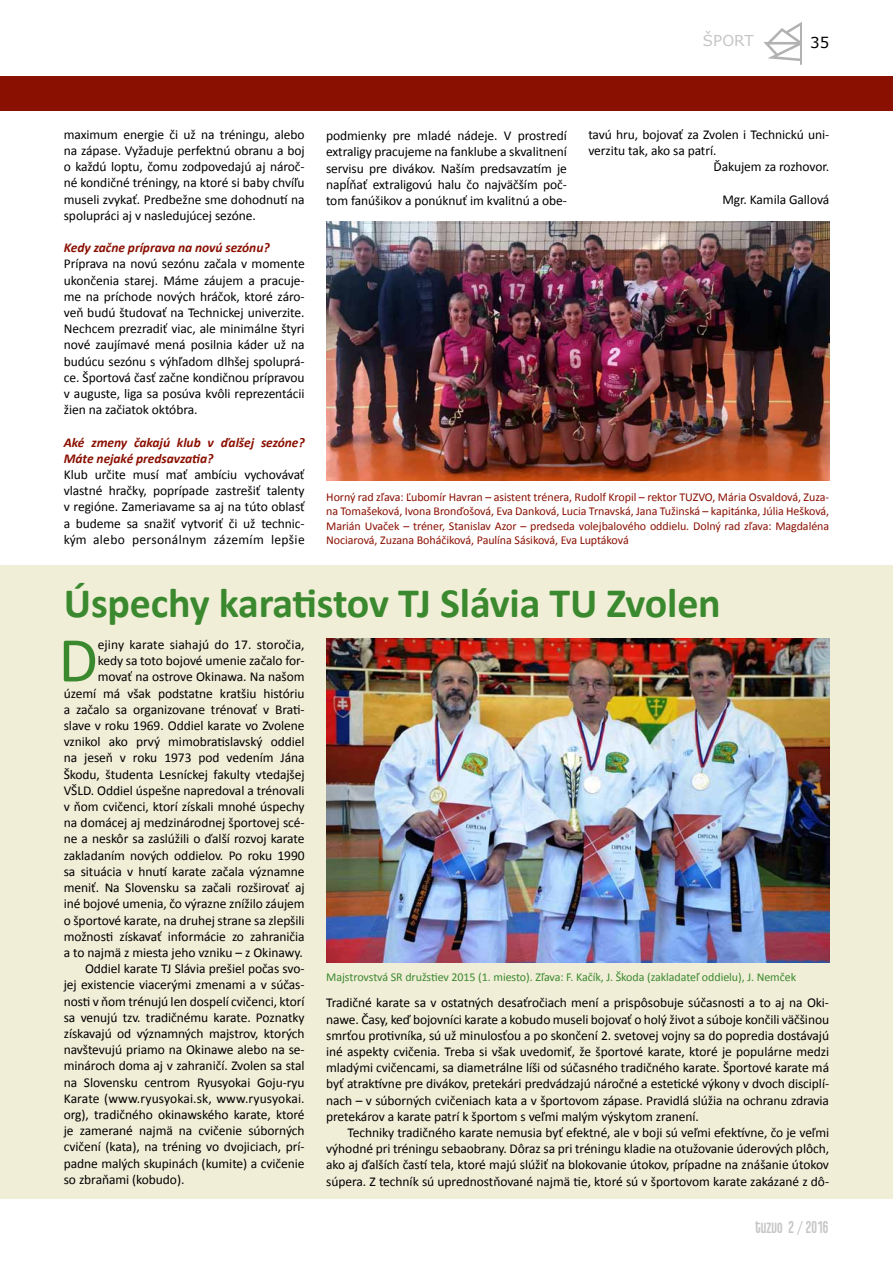
<style>
.page{position:relative;width:893px;height:1263px;background:#fff}
.page>*{position:absolute;margin:0;border:0;box-sizing:border-box;transform-origin:0 0}
.t1{font:64.5px "Calibri";color:#3b892e}
.t2{font:700 42px "Calibri";letter-spacing:-.005em;color:#3b892e}
.t3{font:18px "Qhytsdakx";color:#c6c6c6}
.t4{font:15px "Verdana";color:#c6c6c6}
.t5{font:15px "Verdana";color:#000}
.t6{font:13.5px/16.2px "Calibri";letter-spacing:-.005em;color:#000;text-align:justify}
.t7{font:italic 700 13.5px/16.2px "Calibri";letter-spacing:-.005em;color:#8a1002}
.t8{font:12px/14.4px "Calibri";letter-spacing:-.005em;color:#8a1002;text-align:justify}
.t9{font:12px "Calibri";letter-spacing:-.005em;color:#3b892e}
</style>
<div class="page">
<svg style="left:763px;top:22px;width:39px;height:43px"></svg>
<div style="left:0;top:566px;width:893px;height:633px;background:#f1eed8"></div>
<div style="left:0;top:77px;width:893px;height:34px;background:#8a1002"></div>
<img style="left:326px;top:221px;width:503px;height:259px">
<img style="left:326px;top:639px;width:503px;height:324px">
<p class="t4" style="left:703px;top:31px;width:53px">ŠPORT</p>
<p class="t5" style="left:810px;top:32px;width:21px">35</p>
<p class="t6" style="left:64px;top:126px;width:242px">maximum energie či už na tréningu, alebo na zápase. Vyžaduje perfektnú obranu a boj o každú loptu, čomu zodpovedajú aj nároč&shy;né kondičné tréningy, na ktoré si baby chvíľu museli zvykať. Predbežne sme dohodnutí na spolupráci aj v nasledujúcej sezóne.</p>
<p class="t7" style="left:64px;top:240px;width:207px">Kedy začne príprava na novú sezónu?</p>
<p class="t6" style="left:64px;top:256px;width:242px">Príprava na novú sezónu začala v momente ukončenia starej. Máme záujem a pracuje&shy;me na príchode nových hráčok, ktoré záro&shy;veň budú študovať na Technickej univerzite.<br>Nechcem prezradiť viac, ale minimálne štyri nové zaujímavé mená posilnia káder už na budúcu sezónu s výhľadom dlhšej spoluprá&shy;ce. Športová časť začne kondičnou prípravou v auguste, liga sa posúva kvôli reprezentácii žien na začiatok októbra.</p>
<p class="t7" style="left:64px;top:434px;width:242px">Aké zmeny čakajú klub v ďalšej sezóne?<br>Máte nejaké predsavzatia?</p>
<p class="t6" style="left:64px;top:466px;width:242px">Klub určite musí mať ambíciu vychovávať vlastné hračky, poprípade zastrešiť talenty v regióne. Zameriavame sa aj na túto oblasť a budeme sa snažiť vytvoriť či už technic&shy;kým alebo personálnym zázemím lepšie</p>
<p class="t6" style="left:326px;top:128px;width:242px">podmienky pre mladé nádeje. V prostredí extraligy pracujeme na fanklube a skvalitnení servisu pre divákov. Naším predsavzatím je napĺňať extraligovú halu čo najväčším poč&shy;tom fanúšikov a ponúknuť im kvalitnú a obe-</p>
<p class="t6" style="left:588px;top:126px;width:242px">tavú hru, bojovať za Zvolen i Technickú uni-</p>
<p class="t6" style="left:588px;top:142px;width:130px">verzitu tak, ako sa patrí.</p>
<p class="t6" style="left:714px;top:159px;width:117px">Ďakujem za rozhovor.</p>
<p class="t6" style="left:722px;top:191px;width:108px">Mgr. Kamila Gallová</p>
<p class="t8" style="left:326px;top:489px;width:504px">Horný rad zľava: Ľubomír Havran – asistent trénera, Rudolf Kropil – rektor TUZVO, Mária Osvaldová, Zuza&shy;na Tomašeková, Ivona Bronďošová, Eva Danková, Lucia Trnavská, Jana Tužinská – kapitánka, Júlia Hešková, Marián Uvaček – tréner, Stanislav Azor – predseda volejbalového oddielu. Dolný rad zľava: Magdaléna Nociarová, Zuzana Boháčiková, Paulína Sásiková, Eva Luptáková</p>
<h2 class="t2" style="left:64px;top:576px;width:659px">Úspechy karatistov TJ Slávia TU Zvolen</h2>
<h1 class="t1" style="left:58px;top:619px;width:41px">D</h1>
<p class="t6" style="left:98px;top:636px;width:208px">ejiny karate siahajú do 17. storočia,</p>
<p class="t6" style="left:98px;top:653px;width:208px">kedy sa toto bojové umenie začalo for-</p>
<p class="t6" style="left:98px;top:669px;width:208px">movať na ostrove Okinawa. Na našom</p>
<p class="t6" style="left:64px;top:685px;width:242px">území má však podstatne kratšiu históriu</p>
<p class="t6" style="left:64px;top:701px;width:242px">a začalo sa organizovane trénovať v Brati-</p>
<p class="t6" style="left:64px;top:717px;width:242px">slave v roku 1969. Oddiel karate vo Zvolene</p>
<p class="t6" style="left:64px;top:734px;width:242px">vznikol ako prvý mimobratislavský oddiel</p>
<p class="t6" style="left:64px;top:750px;width:242px">na jeseň v roku 1973 pod vedením Jána</p>
<p class="t6" style="left:64px;top:766px;width:242px">Škodu, študenta Lesníckej fakulty vtedajšej</p>
<p class="t6" style="left:64px;top:782px;width:242px">VŠLD. Oddiel úspešne napredoval a trénovali</p>
<p class="t6" style="left:64px;top:798px;width:242px">v ňom cvičenci, ktorí získali mnohé úspechy</p>
<p class="t6" style="left:64px;top:815px;width:242px">na domácej aj medzinárodnej športovej scé-</p>
<p class="t6" style="left:64px;top:831px;width:242px">ne a neskôr sa zaslúžili o ďalší rozvoj karate</p>
<p class="t6" style="left:64px;top:847px;width:242px">zakladaním nových oddielov. Po roku 1990</p>
<p class="t6" style="left:64px;top:863px;width:242px">sa situácia v hnutí karate začala významne</p>
<p class="t6" style="left:64px;top:879px;width:242px">meniť. Na Slovensku sa začali rozširovať aj</p>
<p class="t6" style="left:64px;top:896px;width:242px">iné bojové umenia, čo výrazne znížilo záujem</p>
<p class="t6" style="left:64px;top:912px;width:242px">o športové karate, na druhej strane sa zlepšili</p>
<p class="t6" style="left:64px;top:928px;width:242px">možnosti získavať informácie zo zahraničia</p>
<p class="t6" style="left:64px;top:944px;width:241px">a to najmä z miesta jeho vzniku – z Okinawy.</p>
<p class="t6" style="left:85px;top:960px;width:221px">Oddiel karate TJ Slávia prešiel počas svo-</p>
<p class="t6" style="left:64px;top:977px;width:242px">jej existencie viacerými zmenami a v súčas-</p>
<p class="t6" style="left:64px;top:993px;width:242px">nosti v ňom trénujú len dospelí cvičenci, ktorí</p>
<p class="t6" style="left:64px;top:1009px;width:242px">sa venujú tzv. tradičnému karate. Poznatky</p>
<p class="t6" style="left:64px;top:1025px;width:242px">získavajú od významných majstrov, ktorých</p>
<p class="t6" style="left:64px;top:1041px;width:242px">navštevujú priamo na Okinawe alebo na se-</p>
<p class="t6" style="left:64px;top:1058px;width:242px">minároch doma aj v zahraničí. Zvolen sa stal</p>
<p class="t6" style="left:64px;top:1074px;width:242px">na Slovensku centrom Ryusyokai Goju-ryu</p>
<p class="t6" style="left:64px;top:1090px;width:242px">Karate (www.ryusyokai.sk, www.ryusyokai.</p>
<p class="t6" style="left:64px;top:1106px;width:242px">org), tradičného okinawského karate, ktoré</p>
<p class="t6" style="left:64px;top:1122px;width:242px">je zamerané najmä na cvičenie súborných</p>
<p class="t6" style="left:64px;top:1139px;width:242px">cvičení (kata), na tréning vo dvojiciach, prí-</p>
<p class="t6" style="left:64px;top:1155px;width:242px">padne malých skupinách (kumite) a cvičenie</p>
<p class="t6" style="left:64px;top:1171px;width:122px">so zbraňami (kobudo).</p>
<p class="t9" style="left:326px;top:969px;width:471px">Majstrovstvá SR družstiev 2015 (1. miesto). Zľava: F. Kačík, J. Škoda (zakladateľ oddielu), J. Nemček</p>
<p class="t6" style="left:326px;top:995px;width:505px">Tradičné karate sa v ostatných desaťročiach mení a prispôsobuje súčasnosti a to aj na Oki&shy;nawe. Časy, keď bojovníci karate a kobudo museli bojovať o holý život a súboje končili väčšinou smrťou protivníka, sú už minulosťou a po skončení 2. svetovej vojny sa do popredia dostávajú iné aspekty cvičenia. Treba si však uvedomiť, že športové karate, ktoré je populárne medzi mladými cvičencami, sa diametrálne líši od súčasného tradičného karate. Športové karate má byť atraktívne pre divákov, pretekári predvádzajú náročné a estetické výkony v dvoch disciplí&shy;nach – v súborných cvičeniach kata a v športovom zápase. Pravidlá slúžia na ochranu zdravia pretekárov a karate patrí k športom s veľmi malým výskytom zranení.</p>
<p class="t6" style="left:326px;top:1124px;width:505px;text-indent:21px">Techniky tradičného karate nemusia byť efektné, ale v boji sú veľmi efektívne, čo je veľmi výhodné pri tréningu sebaobrany. Dôraz sa pri tréningu kladie na otužovanie úderových plôch, ako aj ďalších častí tela, ktoré majú slúžiť na blokovanie útokov, prípadne na znášanie útokov súpera. Z techník sú uprednostňované najmä tie, ktoré sú v športovom karate zakázané z dô-</p>
<h3 class="t3" style="left:755px;top:1221px;width:75px">tuzvo 2 / 2016</h3>
</div>
